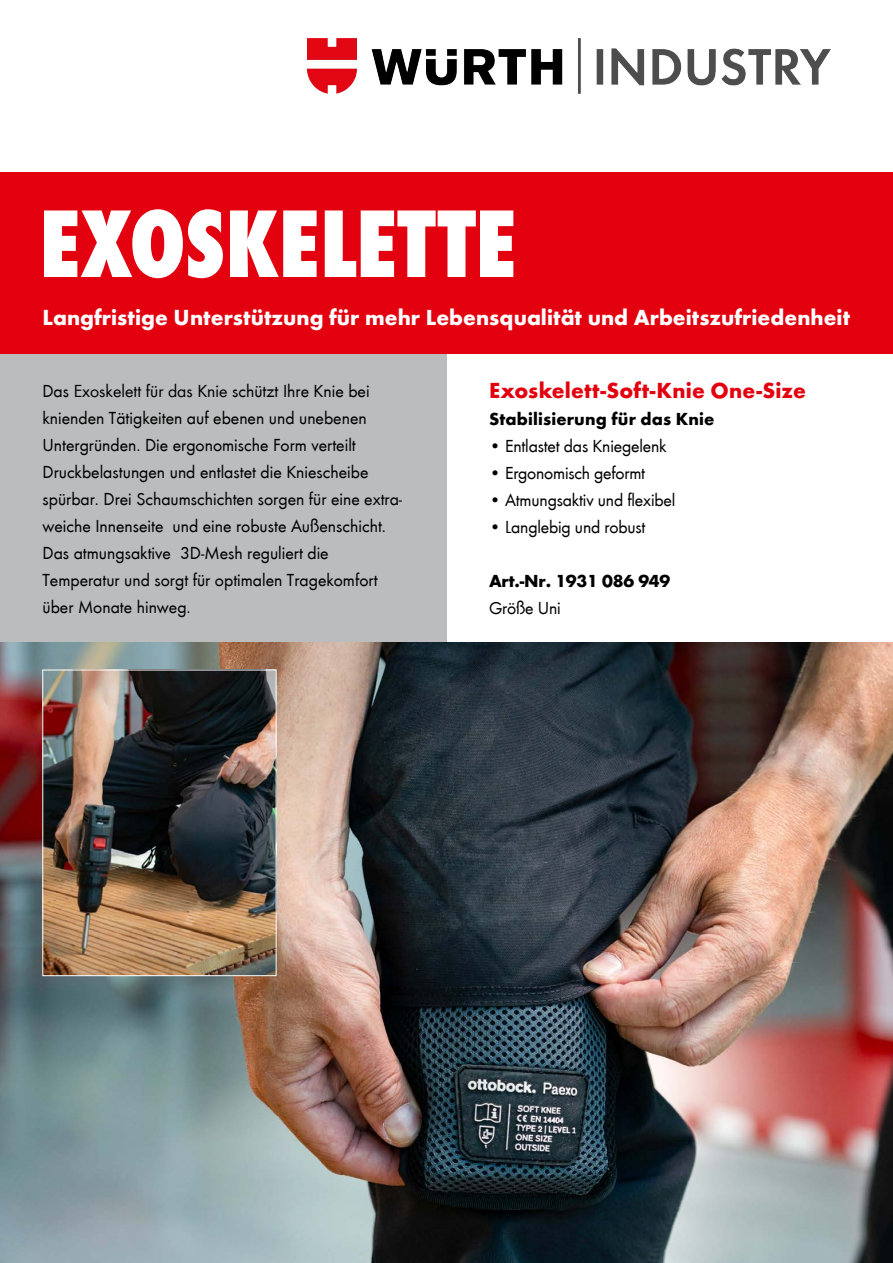
<style>
.page{position:relative;width:893px;height:1263px;background:#fff}
.page>*{position:absolute;margin:0;border:0;box-sizing:border-box;transform-origin:0 0}
.t1{font:800 condensed 99.75px "Wuerth";color:#fff}
.t2{font:700 22.5px "Wuerth";color:#fff}
.t3{font:700 22.5px "Wuerth";letter-spacing:.005em;color:#e3000f}
.t4{font:18px/27px "Wuerth";color:#000}
.t5{font:700 18px "Wuerth";letter-spacing:.005em;color:#000}
</style>
<div class="page">
<img style="left:0;top:641px;width:893px;height:622px">
<div style="left:0;top:172px;width:893px;height:182px;background:#e3000f"></div>
<div style="left:0;top:354px;width:446px;height:287px;background:#bbbcbd"></div>
<img style="left:45px;top:672px;width:229px;height:302px">
<div style="left:43px;top:670px;width:233px;height:306px;border:1px solid #fff"></div>
<img style="left:307px;top:38px;width:524px;height:56px">
<h1 class="t1" style="left:39px;top:173px;width:478px">EXOSKELETTE</h1>
<p class="t2" style="left:43px;top:301px;width:809px">Langfristige Unterstützung für mehr Lebensqualität und Arbeitszufriedenheit</p>
<p class="t4" style="left:43px;top:376px;width:361px">Das Exoskelett für das Knie schützt Ihre Knie bei knienden Tätigkeiten auf ebenen und unebenen Untergründen. Die ergonomische Form verteilt Druckbelastungen und entlastet die Kniescheibe spürbar. Drei Schaumschichten sorgen für eine extra&shy;weiche Innenseite und eine robuste Außenschicht.<br>Das atmungsaktive 3D-Mesh reguliert die Temperatur und sorgt für optimalen Tragekomfort über Monate hinweg.</p>
<p class="t3" style="left:489px;top:374px;width:319px">Exoskelett-Soft-Knie One-Size</p>
<p class="t5" style="left:489px;top:405px;width:227px">Stabilisierung für das Knie</p>
<p class="t4" style="left:489px;top:431px;width:179px">• Entlastet das Kniegelenk</p>
<p class="t4" style="left:489px;top:458px;width:158px">• Ergonomisch geformt</p>
<p class="t4" style="left:489px;top:485px;width:188px">• Atmungsaktiv und flexibel</p>
<p class="t4" style="left:489px;top:512px;width:158px">• Langlebig und robust</p>
<p class="t5" style="left:489px;top:567px;width:183px">Art.-Nr. 1931 086 949</p>
<p class="t4" style="left:489px;top:593px;width:73px">Größe Uni</p>
</div>
